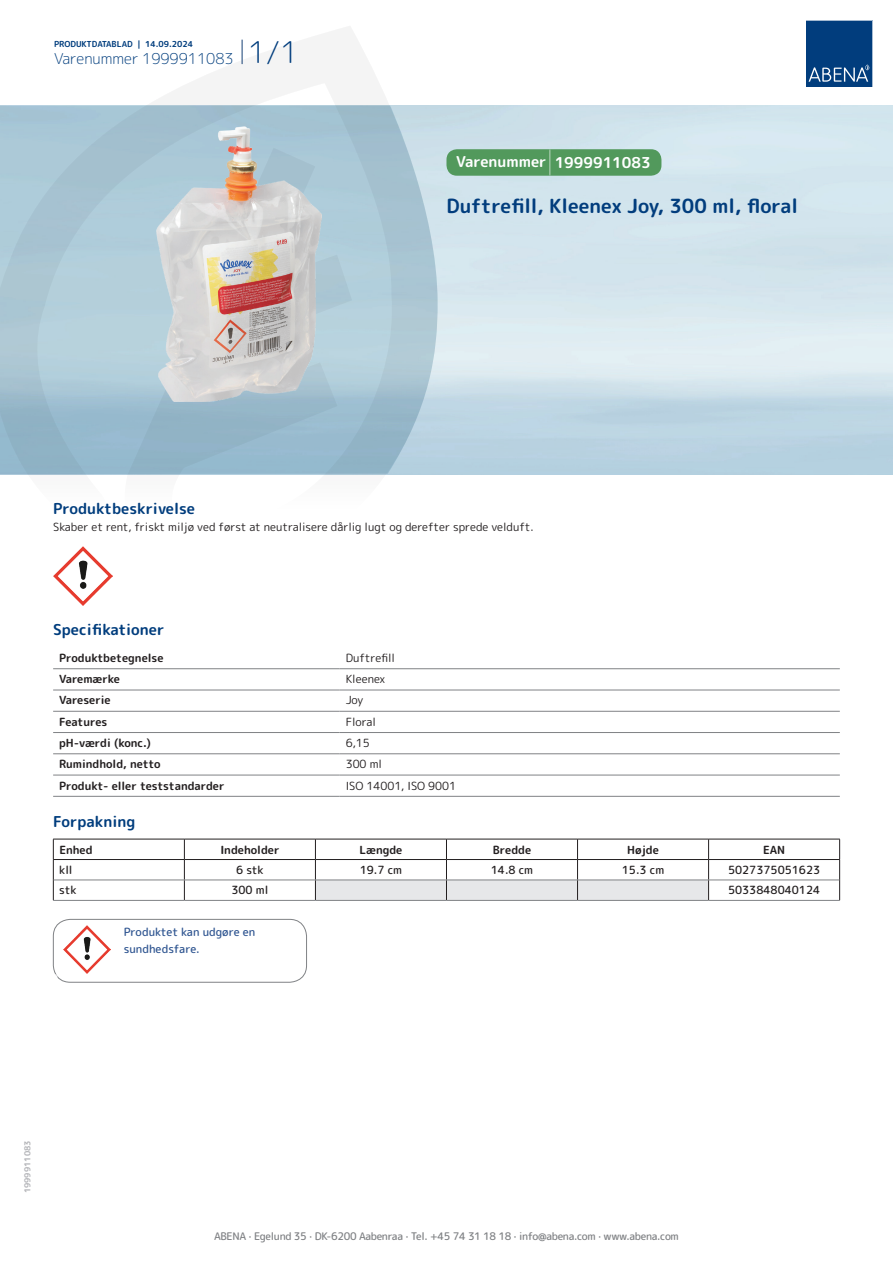
<style>
.page{position:relative;width:893px;height:1263px;background:#fff}
.page>*{position:absolute;margin:0;border:0;box-sizing:border-box;transform-origin:0 0}
.t1{font:700 19.5px "Rounded Mplus 1 c";color:#013d7d}
.t2{font:700 15px "Rounded Mplus 1 c";color:#013d7d}
.t3{font:300 15px "Rounded Mplus 1 c";color:#013d7d}
.t4{font:700 15px "Rounded Mplus 1 c";color:#fff}
.t5{font:700 11.25px "Rounded Mplus 1 c";color:#231f20}
.t6{font:11.25px "Rounded Mplus 1 c";color:#231f20}
.t7{font:500 11.25px "Rounded Mplus 1 c";color:#231f20}
.t8{font:500 11.25px/16.5px "Rounded Mplus 1 c";color:#305691}
.t9{font:500 10.5px "Rounded Mplus 1 c";letter-spacing:-.03em;color:#808285}
.t10{font:700 10.5px "Rounded Mplus 1 c";color:#fff}
.t11{font:700 8.25px "Rounded Mplus 1 c";color:#013d7d}
.t12{font:700 8.25px "Rounded Mplus 1 c";color:#b2b3b7}
.s1{font-size:30px}
.s2{font-size:25.5px}
</style>
<div class="page">
<svg style="left:0;top:26px;width:439px;height:580px"></svg>
<svg style="left:0;top:106px;width:438px;height:368px;background:#a7c4d3"></svg>
<svg style="left:242px;top:40px;width:1px;height:24px"></svg>
<svg style="left:806px;top:20px;width:67px;height:67px;background:#144b86"></svg>
<img style="left:156px;top:127px;width:166px;height:275px">
<img style="left:54px;top:547px;width:58px;height:58px">
<hr style="left:53px;top:668px;width:287px;height:1px;background:#808285">
<hr style="left:340px;top:668px;width:500px;height:1px;background:#808285">
<hr style="left:53px;top:690px;width:287px;height:1px;background:#808285">
<hr style="left:340px;top:690px;width:500px;height:1px;background:#808285">
<hr style="left:53px;top:711px;width:287px;height:1px;background:#808285">
<hr style="left:340px;top:711px;width:500px;height:1px;background:#808285">
<hr style="left:53px;top:732px;width:287px;height:1px;background:#808285">
<hr style="left:340px;top:732px;width:500px;height:1px;background:#808285">
<hr style="left:53px;top:753px;width:287px;height:1px;background:#808285">
<hr style="left:340px;top:753px;width:500px;height:1px;background:#808285">
<hr style="left:53px;top:775px;width:287px;height:1px;background:#808285">
<hr style="left:340px;top:775px;width:500px;height:1px;background:#808285">
<hr style="left:53px;top:796px;width:287px;height:1px;background:#808285">
<hr style="left:340px;top:796px;width:500px;height:1px;background:#808285">
<hr style="left:53px;top:839px;width:131px;height:1px;background:#231f20">
<hr style="left:184px;top:839px;width:131px;height:1px;background:#231f20">
<hr style="left:709px;top:839px;width:131px;height:1px;background:#231f20">
<hr style="left:53px;top:859px;width:131px;height:1px;background:#231f20">
<hr style="left:184px;top:859px;width:131px;height:1px;background:#231f20">
<hr style="left:709px;top:859px;width:131px;height:1px;background:#231f20">
<svg style="left:53px;top:839px;width:1px;height:61px"></svg>
<svg style="left:184px;top:839px;width:1px;height:61px"></svg>
<svg style="left:315px;top:839px;width:394px;height:61px"></svg>
<svg style="left:839px;top:839px;width:1px;height:61px"></svg>
<hr style="left:54px;top:880px;width:130px;height:1px;background:#808285">
<hr style="left:184px;top:880px;width:131px;height:1px;background:#808285">
<hr style="left:315px;top:880px;width:131px;height:1px;background:#808285">
<hr style="left:446px;top:880px;width:131px;height:1px;background:#808285">
<hr style="left:577px;top:880px;width:132px;height:1px;background:#808285">
<hr style="left:709px;top:880px;width:130px;height:1px;background:#808285">
<hr style="left:53px;top:900px;width:131px;height:1px;background:#808285">
<hr style="left:184px;top:900px;width:131px;height:1px;background:#808285">
<hr style="left:315px;top:900px;width:131px;height:1px;background:#808285">
<hr style="left:446px;top:900px;width:131px;height:1px;background:#808285">
<hr style="left:577px;top:900px;width:132px;height:1px;background:#808285">
<hr style="left:709px;top:900px;width:131px;height:1px;background:#808285">
<img style="left:63px;top:926px;width:47px;height:47px">
<div style="left:53px;top:919px;width:254px;height:63px;border:1px solid #808285;border-radius:17px"></div>
<div style="left:446px;top:149px;width:215px;height:27px;background:#52995c;border-radius:10px"></div>
<p class="t11" style="left:54px;top:38px;width:141px">PRODUKTDATABLAD | 14.09.2024</p>
<h2 class="t3" style="left:54px;top:48px;width:246px">Varenummer 1999911083 <span class="s1">1/1</span></h2>
<h2 class="t4" style="left:456px;top:152px;width:196px">Varenummer <span class="s2">|</span> 1999911083</h2>
<h1 class="t1" style="left:446px;top:192px;width:353px">Duftrefill, Kleenex Joy, 300 ml, floral</h1>
<h2 class="t2" style="left:53px;top:498px;width:143px">Produktbeskrivelse</h2>
<p class="t6" style="left:53px;top:518px;width:482px">Skaber et rent, friskt miljø ved først at neutralisere dårlig lugt og derefter sprede velduft.</p>
<h2 class="t2" style="left:53px;top:619px;width:113px">Specifikationer</h2>
<p class="t5" style="left:59px;top:650px;width:106px">Produktbetegnelse</p>
<p class="t6" style="left:346px;top:650px;width:51px">Duftrefill</p>
<p class="t5" style="left:59px;top:671px;width:62px">Varemærke</p>
<p class="t6" style="left:346px;top:671px;width:41px">Kleenex</p>
<p class="t5" style="left:59px;top:692px;width:53px">Vareserie</p>
<p class="t6" style="left:346px;top:692px;width:19px">Joy</p>
<p class="t5" style="left:59px;top:714px;width:50px">Features</p>
<p class="t6" style="left:346px;top:714px;width:32px">Floral</p>
<p class="t5" style="left:59px;top:735px;width:93px">pH-værdi (konc.)</p>
<p class="t6" style="left:346px;top:735px;width:26px">6,15</p>
<p class="t5" style="left:59px;top:756px;width:103px">Rumindhold, netto</p>
<p class="t6" style="left:346px;top:756px;width:38px">300 ml</p>
<p class="t5" style="left:59px;top:777px;width:167px">Produkt- eller teststandarder</p>
<p class="t6" style="left:346px;top:777px;width:112px">ISO 14001, ISO 9001</p>
<h2 class="t2" style="left:53px;top:810px;width:84px">Forpakning</h2>
<p class="t5" style="left:59px;top:841px;width:35px">Enhed</p>
<p class="t5" style="left:220px;top:841px;width:61px">Indeholder</p>
<p class="t5" style="left:359px;top:841px;width:44px">Længde</p>
<p class="t5" style="left:493px;top:841px;width:40px">Bredde</p>
<p class="t5" style="left:627px;top:841px;width:33px">Højde</p>
<p class="t5" style="left:763px;top:841px;width:24px">EAN</p>
<p class="t7" style="left:59px;top:862px;width:15px">kll</p>
<p class="t7" style="left:236px;top:862px;width:29px">6 stk</p>
<p class="t7" style="left:360px;top:862px;width:44px">19.7 cm</p>
<p class="t7" style="left:491px;top:862px;width:44px">14.8 cm</p>
<p class="t7" style="left:622px;top:862px;width:44px">15.3 cm</p>
<p class="t7" style="left:728px;top:862px;width:94px">5027375051623</p>
<p class="t7" style="left:59px;top:882px;width:19px">stk</p>
<p class="t7" style="left:231px;top:882px;width:38px">300 ml</p>
<p class="t7" style="left:728px;top:882px;width:94px">5033848040124</p>
<p class="t8" style="left:124px;top:924px;width:133px">Produktet kan udgøre en sundhedsfare.</p>
<p class="t10" style="left:53px;top:971px;width:7px">*</p>
<p class="t12" style="left:22px;top:1193px;width:54px;rotate:-90deg">1999911083</p>
<p class="t9" style="left:214px;top:1229px;width:466px">ABENA · Egelund 35 · DK-6200 Aabenraa · Tel. +45 74 31 18 18 · info@abena.com · www.abena.com</p>
</div>
